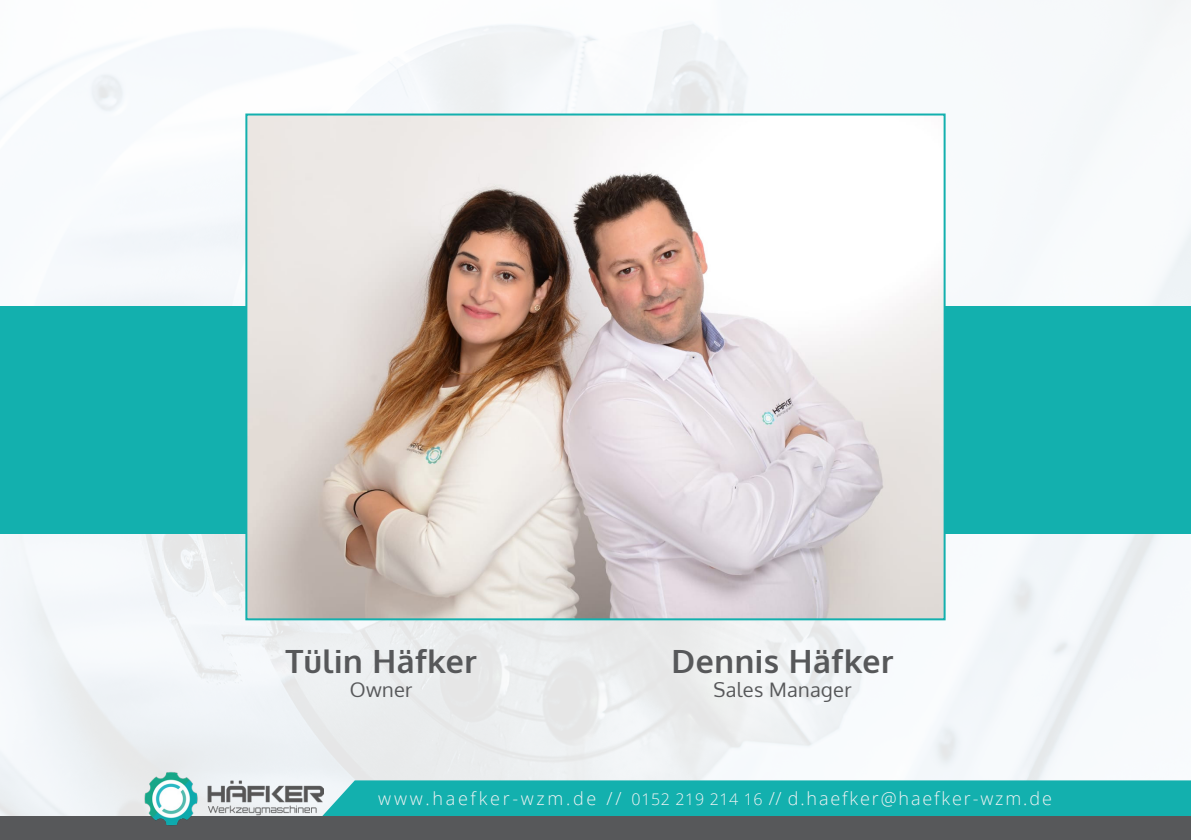
<style>
.page{position:relative;width:1191px;height:840px;background:#fff}
.page>*{position:absolute;margin:0;border:0;box-sizing:border-box;transform-origin:0 0}
.t1{font:700 32px "Oxygen";letter-spacing:.02em;color:#57585a}
.t2{font:20px "Oxygen";letter-spacing:.02em;color:#57585a}
.t3{font:300 18px "Open Sans";letter-spacing:.105em;color:#f2f3f4}
.s1{font-size:16px}
</style>
<div class="page">
<img style="left:0;top:0;width:1191px;height:815px">
<div style="left:0;top:306px;width:1191px;height:227px;background:#13b0ae"></div>
<img style="left:248px;top:116px;width:694px;height:501px">
<div style="left:245px;top:113px;width:700px;height:507px;border:2px solid #13b0ae"></div>
<div style="left:323px;top:780px;width:868px;height:35px;background:#13b0ae"></div>
<div style="left:0;top:815px;width:1191px;height:24px;background:#57585a"></div>
<img style="left:139px;top:766px;width:184px;height:59px">
<p class="t1" style="left:285px;top:641px;width:193px">Tülin Häfker</p>
<p class="t2" style="left:350px;top:676px;width:64px">Owner</p>
<p class="t1" style="left:671px;top:641px;width:223px">Dennis Häfker</p>
<p class="t2" style="left:713px;top:676px;width:140px">Sales Manager</p>
<p class="t3" style="left:378px;top:785px;width:675px">www.haefker-wzm.de // <span class="s1">0152 219 214 16</span> // d.haefker@haefker-wzm.de</p>
</div>
